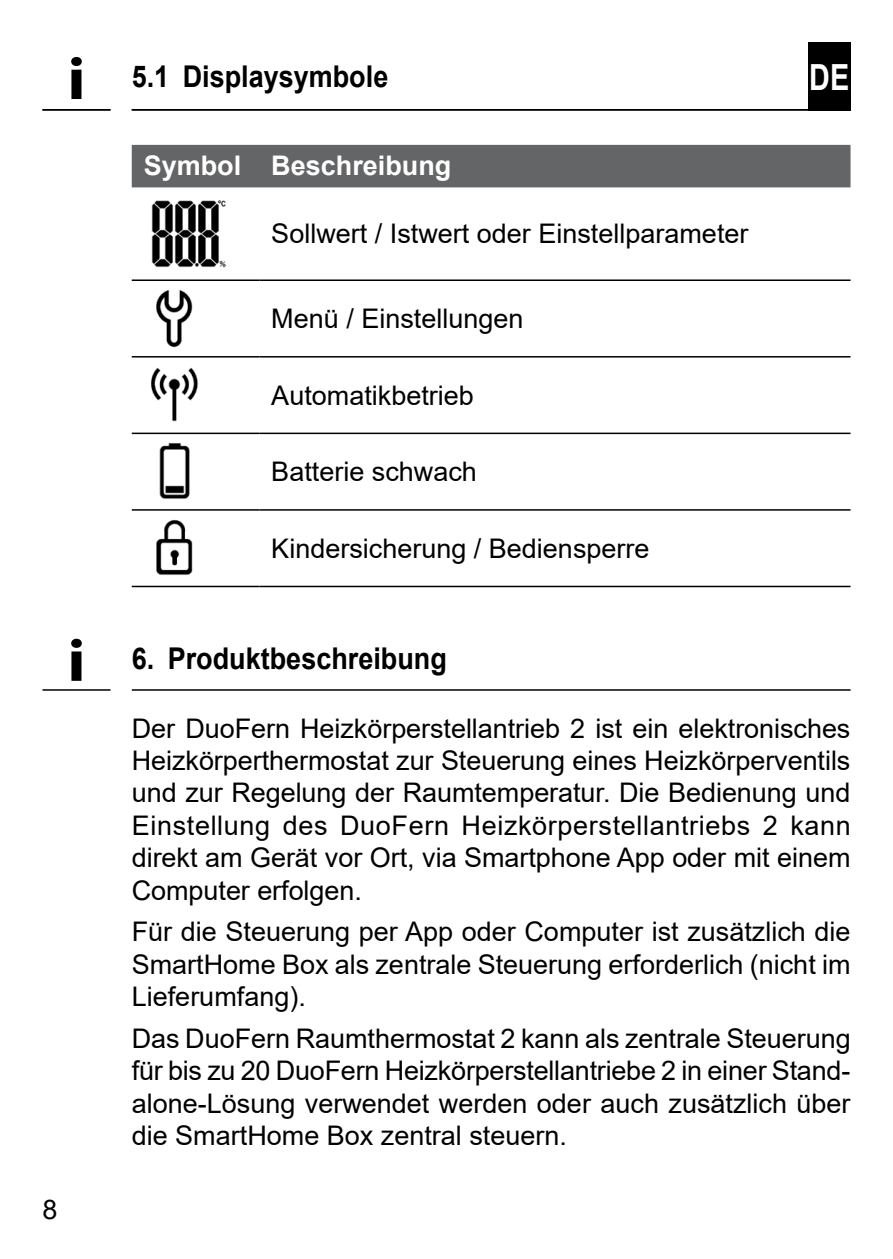
<style>
.page{position:relative;width:893px;height:1259px;background:#fff}
.page>*{position:absolute;margin:0;border:0;box-sizing:border-box;transform-origin:0 0}
.t1{font:700 60px "Myriad Pro";color:#000;scale:1.1 1}
.t2{font:700 36px "Arial";color:#fff;scale:.8 1}
.t3{font:700 30px "Arial";color:#000;scale:.9 1}
.t4{font:27px/32.4px "Arial";color:#000;text-align:justify}
.t5{font:700 27px "Arial";color:#fff}
</style>
<div class="page">
<hr style="left:132px;top:109px;width:719px;height:2px;background:#000">
<div style="left:808px;top:42px;width:42px;height:69px;background:#000"></div>
<hr style="left:42px;top:109px;width:68px;height:2px;background:#000">
<div style="left:132px;top:145px;width:718px;height:42px;background:#646567"></div>
<hr style="left:132px;top:279px;width:127px;height:2px;background:#000">
<hr style="left:259px;top:279px;width:591px;height:2px;background:#000">
<hr style="left:132px;top:356px;width:127px;height:1px;background:#000">
<hr style="left:259px;top:356px;width:591px;height:1px;background:#000">
<hr style="left:132px;top:432px;width:127px;height:2px;background:#000">
<hr style="left:259px;top:432px;width:591px;height:2px;background:#000">
<hr style="left:132px;top:509px;width:127px;height:2px;background:#000">
<hr style="left:259px;top:509px;width:591px;height:2px;background:#000">
<hr style="left:132px;top:586px;width:127px;height:1px;background:#000">
<hr style="left:259px;top:586px;width:591px;height:1px;background:#000">
<img style="left:151px;top:200px;width:75px;height:67px">
<img style="left:156px;top:290px;width:37px;height:58px">
<img style="left:151px;top:367px;width:47px;height:55px">
<img style="left:159px;top:443px;width:31px;height:56px">
<img style="left:156px;top:520px;width:37px;height:55px">
<svg style="left:42px;top:689px;width:809px;height:1px"></svg>
<h1 class="t1" style="left:67px;top:45px;width:18px">i</h1>
<h1 class="t1" style="left:67px;top:627px;width:18px">i</h1>
<p class="t4" style="left:43px;top:1193px;width:17px">8</p>
<p class="t3" style="left:132px;top:56px;width:287px">5.1 Displaysymbole</p>
<h2 class="t2" style="left:809px;top:52px;width:52px">DE</h2>
<p class="t5" style="left:144px;top:146px;width:309px">Symbol Beschreibung</p>
<p class="t4" style="left:271px;top:217px;width:479px">Sollwert / Istwert oder Einstellparameter</p>
<p class="t4" style="left:271px;top:302px;width:254px">Menü / Einstellungen</p>
<p class="t4" style="left:271px;top:379px;width:204px">Automatikbetrieb</p>
<p class="t4" style="left:271px;top:455px;width:207px">Batterie schwach</p>
<p class="t4" style="left:271px;top:532px;width:380px">Kindersicherung / Bediensperre</p>
<p class="t3" style="left:132px;top:637px;width:352px">6. Produktbeschreibung</p>
<p class="t4" style="left:132px;top:712px;width:720px">Der DuoFern Heizkörperstellantrieb 2 ist ein elektronisches Heizkörperthermostat zur Steuerung eines Heizkörperventils und zur Regelung der Raumtemperatur. Die Bedienung und Einstellung des DuoFern Heizkörperstellantriebs 2 kann direkt am Gerät vor Ort, via Smartphone App oder mit einem Computer erfolgen.</p>
<p class="t4" style="left:132px;top:915px;width:720px">Für die Steuerung per App oder Computer ist zusätzlich die SmartHome Box als zentrale Steuerung erforderlich (nicht im Lieferumfang).</p>
<p class="t4" style="left:132px;top:1022px;width:721px">Das DuoFern Raumthermostat 2 kann als zentrale Steuerung für bis zu 20 DuoFern Heizkörperstellantriebe 2 in einer Stand&shy;alone-Lösung verwendet werden oder auch zusätzlich über die SmartHome Box zentral steuern.</p>
</div>
